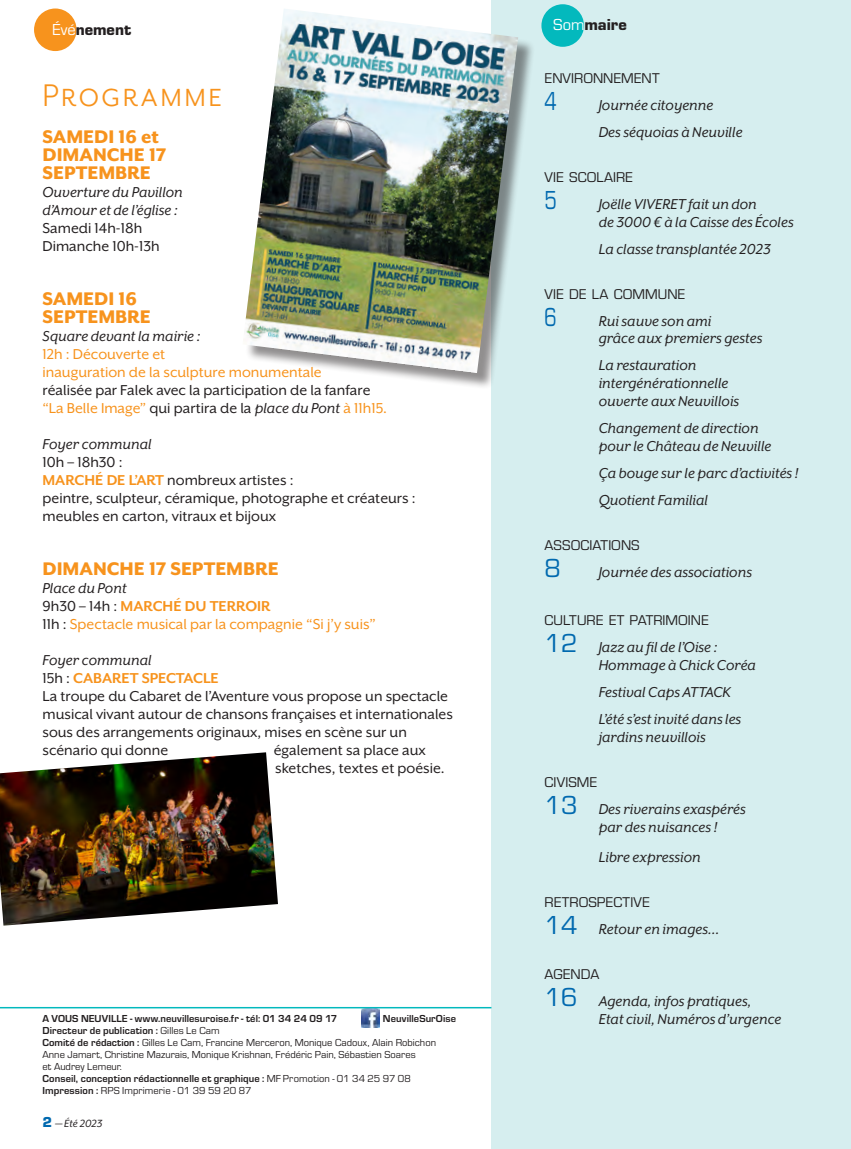
<style>
.page{position:relative;width:851px;height:1149px;background:#fff}
.page>*{position:absolute;margin:0;border:0;box-sizing:border-box;transform-origin:0 0}
.t1{font:36px "Mr Eaves XL San OT";letter-spacing:.07em;color:#f7931d}
.t2{font:27px "Eurostile";color:#0169af;scale:.75 1}
.t3{font:27px "Eurostile";color:#0169af}
.t4{font:800 21px/18px "Mr Eaves XL San OT";color:#f7931d}
.t5{font:italic 16.5px/18px "Mr Eaves XL San OT";color:#231f20}
.t6{font:16.5px/18px "Mr Eaves XL San OT";color:#231f20}
.t7{font:16.5px/18px "Mr Eaves XL San OT";color:#f7931d}
.t8{font:700 16.5px "Mr Eaves XL San OT";color:#f7931d}
.t9{font:900 16.5px "Eurostile";color:#231f20}
.t10{font:14.7px "Eurostile";color:#231f20}
.t11{font:italic 12px "Mr Eaves XL San OT";color:#231f20}
.t12{font:10.5px "Eurostile";color:#231f20}
.t13{font:700 10.5px "Eurostile";letter-spacing:.005em;color:#231f20}
.s1{font-weight:400;color:#fff}
.s2{color:#231f20}
.s3{font-style:italic;color:#231f20}
.s4{font-weight:700;color:#f7931d}
.s5{font-weight:400;color:#231f20}
.s6{font-weight:400}
.s7{font-weight:700}
.s8{font-family:"Eurostile";font-weight:900;font-style:normal;font-size:15px;color:#0169af}
.s9{font-family:"Eurostile";font-style:normal;font-size:27px;color:#0169af}
</style>
<div class="page">
<div style="left:491px;top:0;width:359px;height:1148px;background:#d6eeef"></div>
<div style="left:34px;top:9px;width:43px;height:42px;background:#f7931d;border-radius:50%"></div>
<div style="left:541px;top:4px;width:43px;height:43px;background:#03b9bd;border-radius:50%"></div>
<img style="left:361px;top:1008px;width:18px;height:18px">
<hr style="left:0;top:1006px;width:491px;height:2px;background:#03b9bd">
<div style="left:245px;top:11px;width:290px;height:379px;background:#231f20;opacity:.5"></div>
<img style="left:245px;top:9px;width:273px;height:364px">
<img style="left:0;top:752px;width:278px;height:173px">
<p class="t9" style="left:52px;top:18px;width:81px"><span class="s1">Évé</span>nement</p>
<p class="t9" style="left:553px;top:13px;width:75px"><span class="s1">Som</span>maire</p>
<p class="t1" style="left:43px;top:76px;width:181px">Programme</p>
<p class="t4" style="left:43px;top:127px;width:118px">SAMEDI 16 et</p>
<p class="t4" style="left:43px;top:145px;width:125px">DIMANCHE 17<br>SEPTEMBRE</p>
<p class="t5" style="left:43px;top:183px;width:142px">Ouverture du Pavillon</p>
<p class="t5" style="left:43px;top:201px;width:137px">d’Amour et de l’église :</p>
<p class="t6" style="left:43px;top:219px;width:101px">Samedi 14h-18h</p>
<p class="t6" style="left:43px;top:237px;width:118px">Dimanche 10h-13h</p>
<p class="t4" style="left:43px;top:289px;width:110px">SAMEDI 16<br>SEPTEMBRE</p>
<p class="t5" style="left:43px;top:327px;width:159px">Square devant la mairie :</p>
<p class="t7" style="left:43px;top:345px;width:329px">12h : Découverte et<br>inauguration de la sculpture monumentale <span class="s2">réalisée par Falek avec la participation de la fanfare</span></p>
<p class="t7" style="left:43px;top:399px;width:346px">“La Belle Image” <span class="s2">qui partira de la</span> <span class="s3">place du Pont</span> à 11h15.</p>
<p class="t5" style="left:43px;top:435px;width:111px">Foyer communal</p>
<p class="t6" style="left:43px;top:453px;width:81px">10h – 18h30 :</p>
<p class="t6" style="left:43px;top:471px;width:252px"><span class="s4">MARCHÉ DE L’ART</span> nombreux artistes :</p>
<p class="t6" style="left:43px;top:489px;width:374px">peintre, sculpteur, céramique, photographe et créateurs : meubles en carton, vitraux et bijoux</p>
<p class="t4" style="left:43px;top:559px;width:237px">DIMANCHE 17 SEPTEMBRE</p>
<p class="t5" style="left:43px;top:579px;width:86px">Place du Pont</p>
<p class="t8" style="left:43px;top:596px;width:229px"><span class="s5">9h30 – 14h :</span> MARCHÉ DU TERROIR</p>
<p class="t7" style="left:43px;top:615px;width:334px"><span class="s2">11h :</span> Spectacle musical par la compagnie “Si j’y suis”</p>
<p class="t5" style="left:43px;top:651px;width:111px">Foyer communal</p>
<p class="t8" style="left:43px;top:668px;width:178px"><span class="s5">15h :</span> CABARET SPECTACLE</p>
<p class="t6" style="left:43px;top:687px;width:412px">La troupe du Cabaret de l’Aventure vous propose un spectacle musical vivant autour de chansons françaises et internationales sous des arrangements originaux, mises en scène sur un scénario qui donne</p>
<p class="t6" style="left:274px;top:741px;width:172px">également sa place aux sketches, textes et poésie.</p>
<p class="t13" style="left:43px;top:1010px;width:296px">A VOUS NEUVILLE - www.neuvillesuroise.fr - tél: 01 34 24 09 17</p>
<p class="t13" style="left:383px;top:1010px;width:75px">NeuvilleSurOise</p>
<p class="t13" style="left:43px;top:1022px;width:179px">Directeur de publication : <span class="s6">Gilles Le Cam</span></p>
<p class="t12" style="left:43px;top:1035px;width:395px"><span class="s7">Comité de rédaction :</span> Gilles Le Cam, Francine Merceron, Monique Cadoux, Alain Robichon</p>
<p class="t12" style="left:43px;top:1047px;width:374px">Anne Jamart, Christine Mazurais, Monique Krishnan, Frédéric Pain, Sébastien Soares</p>
<p class="t12" style="left:43px;top:1059px;width:81px">et Audrey Lemeur.</p>
<p class="t13" style="left:43px;top:1070px;width:370px">Conseil, conception rédactionnelle et graphique : <span class="s6">MF Promotion - 01 34 25 97 08</span></p>
<p class="t12" style="left:43px;top:1083px;width:210px"><span class="s7">Impression :</span> RPS Imprimerie - 01 39 59 20 87</p>
<p class="t11" style="left:43px;top:1116px;width:61px"><span class="s8">2</span> — Été 2023</p>
<p class="t10" style="left:544px;top:68px;width:116px">ENVIRONNEMENT</p>
<p class="t2" style="left:544px;top:83px;width:18px">4</p>
<p class="t5" style="left:598px;top:96px;width:116px">Journée citoyenne</p>
<p class="t5" style="left:598px;top:123px;width:145px">Des séquoias à Neuville</p>
<p class="t10" style="left:544px;top:167px;width:90px">VIE SCOLAIRE</p>
<p class="t2" style="left:544px;top:182px;width:18px">5</p>
<p class="t5" style="left:598px;top:195px;width:160px">Joëlle VIVERET fait un don</p>
<p class="t5" style="left:598px;top:213px;width:196px">de 3000 € à la Caisse des Écoles</p>
<p class="t5" style="left:598px;top:240px;width:173px">La classe transplantée 2023</p>
<p class="t10" style="left:544px;top:284px;width:142px">VIE DE LA COMMUNE</p>
<p class="t2" style="left:544px;top:299px;width:18px">6</p>
<p class="t5" style="left:598px;top:312px;width:114px">Rui sauve son ami</p>
<p class="t5" style="left:598px;top:328px;width:165px">grâce aux premiers gestes</p>
<p class="t5" style="left:598px;top:355px;width:131px">La restauration intergénérationnelle</p>
<p class="t5" style="left:598px;top:391px;width:142px">ouverte aux Neuvillois</p>
<p class="t5" style="left:598px;top:418px;width:161px">Changement de direction</p>
<p class="t5" style="left:598px;top:436px;width:174px">pour le Château de Neuville</p>
<p class="t5" style="left:598px;top:463px;width:201px">Ça bouge sur le parc d’activités !</p>
<p class="t5" style="left:598px;top:490px;width:111px">Quotient Familial</p>
<p class="t10" style="left:544px;top:534px;width:95px">ASSOCIATIONS</p>
<p class="t3" style="left:544px;top:549px;width:18px">8</p>
<p class="t5" style="left:598px;top:562px;width:155px">Journée des associations</p>
<p class="t10" style="left:544px;top:609px;width:165px">CULTURE ET PATRIMOINE</p>
<p class="t5" style="left:544px;top:637px;width:174px"><span class="s9">12</span> Jazz au fil de l’Oise :</p>
<p class="t5" style="left:598px;top:655px;width:159px">Hommage à Chick Coréa</p>
<p class="t5" style="left:598px;top:682px;width:133px">Festival Caps ATTACK</p>
<p class="t5" style="left:598px;top:709px;width:144px">L’été s’est invité dans les</p>
<p class="t5" style="left:598px;top:727px;width:109px">jardins neuvillois</p>
<p class="t10" style="left:544px;top:771px;width:54px">CIVISME</p>
<p class="t5" style="left:544px;top:799px;width:203px"><span class="s9">13</span> Des riverains exaspérés</p>
<p class="t5" style="left:598px;top:817px;width:120px">par des nuisances !</p>
<p class="t5" style="left:598px;top:847px;width:104px">Libre expression</p>
<p class="t10" style="left:544px;top:891px;width:107px">RETROSPECTIVE</p>
<p class="t5" style="left:544px;top:919px;width:176px"><span class="s9">14</span> Retour en images…</p>
<p class="t10" style="left:544px;top:963px;width:56px">AGENDA</p>
<p class="t5" style="left:544px;top:991px;width:208px"><span class="s9">16</span> Agenda, infos pratiques,</p>
<p class="t5" style="left:598px;top:1009px;width:184px">Etat civil, Numéros d’urgence</p>
</div>
